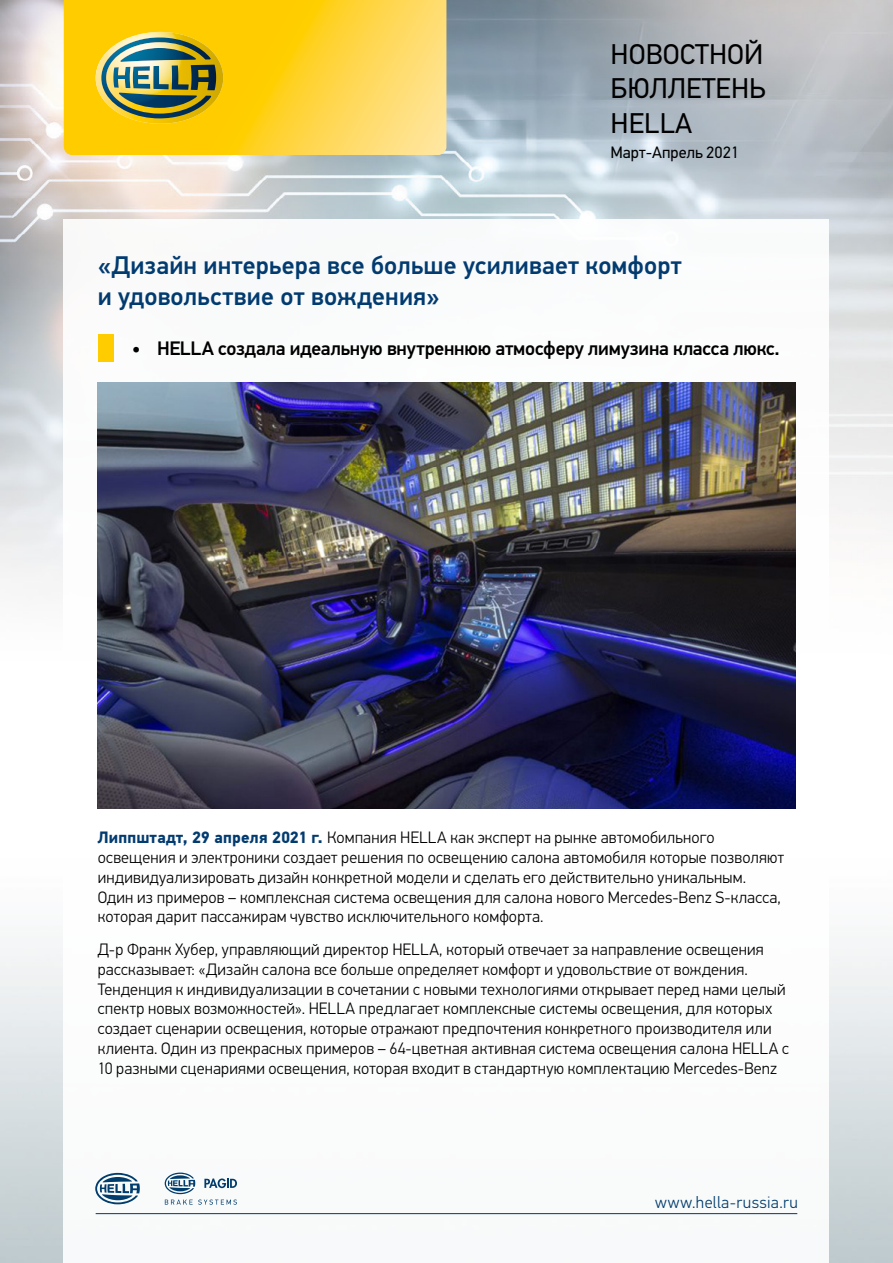
<style>
.page{position:relative;width:893px;height:1263px;background:#fff}
.page>*{position:absolute;margin:0;border:0;box-sizing:border-box;transform-origin:0 0}
.t1{font:28.5px/34.2px "Hella DIN Universal";color:#000;text-align:justify}
.t2{font:500 25.5px/30.6px "Hella DIN Universal";letter-spacing:.005em;color:#023b70}
.t3{font:500 19.5px "Hella DIN Universal";letter-spacing:-.01em;color:#000}
.t4{font:300 16.5px/19.8px "Hella DIN Universal";letter-spacing:.01em;color:#000}
.t5{font:300 16.5px "Hella DIN Universal";letter-spacing:.025em;color:#003c6d}
.t6{font:16.5px "Hella DIN Universal";color:#000}
.s1{font-weight:700;color:#023b70}
</style>
<div class="page">
<img style="left:0;top:0;width:893px;height:1263px">
<div style="left:64px;top:219px;width:765px;height:1044px;background:#fff"></div>
<hr style="left:96px;top:1213px;width:701px;height:1px;background:#003c6d">
<svg style="left:165px;top:1172px;width:72px;height:33px"></svg>
<svg style="left:95px;top:1173px;width:45px;height:31px"></svg>
<svg style="left:64px;top:0;width:382px;height:155px;background:#fed32e"></svg>
<svg style="left:96px;top:32px;width:127px;height:92px;background:#fecc05"></svg>
<img style="left:96px;top:32px;width:127px;height:92px;border-radius:50%">
<div style="left:98px;top:334px;width:16px;height:27px;background:#fc0"></div>
<img style="left:98px;top:383px;width:697px;height:426px">
<h1 class="t1" style="left:611px;top:39px;width:156px">НОВОСТНОЙ БЮЛЛЕТЕНЬ HELLA</h1>
<p class="t6" style="left:611px;top:142px;width:130px">Март-Апрель 2021</p>
<h2 class="t2" style="left:98px;top:252px;width:585px">«Дизайн интерьера все больше усиливает комфорт и удовольствие от вождения»</h2>
<p class="t3" style="left:132px;top:336px;width:649px">• HELLA создала идеальную внутреннюю атмосферу лимузина класса люкс.</p>
<p class="t4" style="left:98px;top:829px;width:688px"><span class="s1">Липпштадт, 29 апреля 2021 г.</span> Компания HELLA как эксперт на рынке автомобильного освещения и электроники создает решения по освещению салона автомобиля которые позволяют индивидуализировать дизайн конкретной модели и сделать его действительно уникальным.<br>Один из примеров – комплексная система освещения для салона нового Mercedes-Benz S-класса, которая дарит пассажирам чувство исключительного комфорта.</p>
<p class="t4" style="left:98px;top:940px;width:693px">Д-р Франк Хубер, управляющий директор HELLA, который отвечает за направление освещения рассказывает: «Дизайн салона все больше определяет комфорт и удовольствие от вождения.<br>Тенденция к индивидуализации в сочетании с новыми технологиями открывает перед нами целый спектр новых возможностей». HELLA предлагает комплексные системы освещения, для которых создает сценарии освещения, которые отражают предпочтения конкретного производителя или клиента. Один из прекрасных примеров – 64-цветная активная система освещения салона HELLA с 10 разными сценариями освещения, которая входит в стандартную комплектацию Mercedes-Benz</p>
<p class="t5" style="left:655px;top:1192px;width:144px">www.hella-russia.ru</p>
</div>
